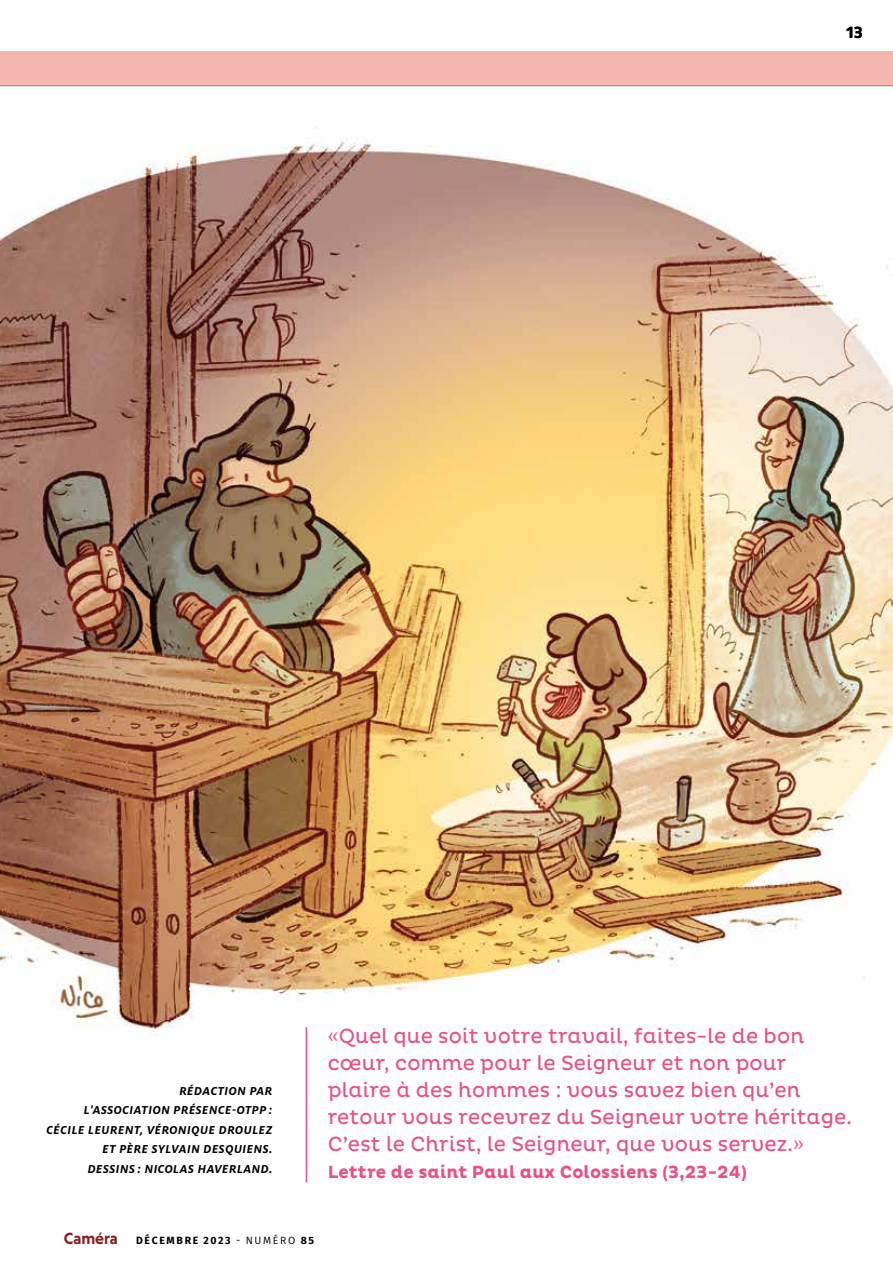
<style>
.page{position:relative;width:893px;height:1263px;background:#fff}
.page>*{position:absolute;margin:0;border:0;box-sizing:border-box;transform-origin:0 0}
.t1{font:21px/27px "Pluto";letter-spacing:.01em;color:#e85283;scale:.95 1}
.t2{font:700 18px "Pluto";letter-spacing:.01em;color:#e85283;scale:.95 1}
.t3{font:700 16.5px "Pluto Cond";color:#000}
.t4{font:italic 700 12.75px/19.5px "Milo OT";letter-spacing:.04em;color:#000;text-align:right}
.t5{font:700 10.5px "Fira Sans";letter-spacing:.16em;color:#000}
.s1{font-family:"Niveau Grotesk";font-size:16.5px;color:#88202a}
.s2{font-weight:400}
</style>
<div class="page">
<div style="left:0;top:51px;width:893px;height:34px;background:#f5b5af"></div>
<hr style="left:0;top:85px;width:893px;height:1px;background:#87888a">
<img style="left:0;top:127px;width:893px;height:910px">
<hr style="left:306px;top:1027px;width:1px;height:155px;background:#e85283">
<p class="t3" style="left:846px;top:23px;width:18px">13</p>
<p class="t4" style="left:46px;top:1081px;width:227px">RÉDACTION PAR<br>L'ASSOCIATION PRÉSENCE-OTPP :<br>CÉCILE LEURENT, VÉRONIQUE DROULEZ<br>ET PÈRE SYLVAIN DESQUIENS.<br>DESSINS : NICOLAS HAVERLAND.</p>
<p class="t1" style="left:328px;top:1022px;width:553px">«Quel que soit votre travail, faites-le de bon cœur, comme pour le Seigneur et non pour plaire à des hommes : vous savez bien qu’en retour vous recevrez du Seigneur votre héritage.<br>C’est le Christ, le Seigneur, que vous servez.»</p>
<p class="t2" style="left:328px;top:1161px;width:443px">Lettre de saint Paul aux Colossiens (3,23-24)</p>
<p class="t5" style="left:64px;top:1231px;width:252px"><span class="s1">Caméra</span> DÉCEMBRE 2023 <span class="s2">- NUMÉRO</span> 85</p>
</div>
